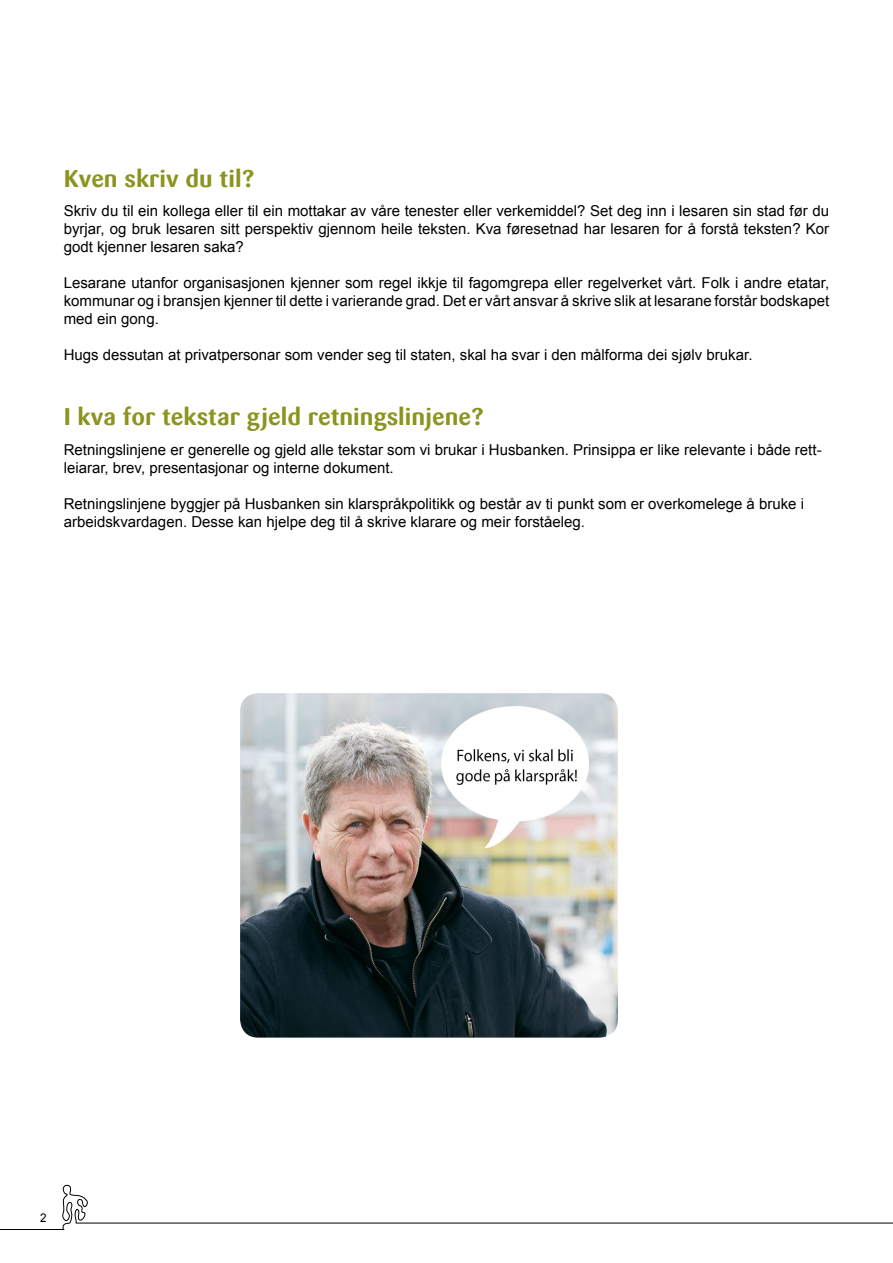
<style>
.page{position:relative;width:893px;height:1263px;background:#fff}
.page>*{position:absolute;margin:0;border:0;box-sizing:border-box;transform-origin:0 0}
.t1{font:700 24px "Sari";color:#8a941e}
.t2{font:15px/18px "Arial";color:#000;text-align:justify}
.t3{font:12px "Arial";color:#000}
</style>
<div class="page">
<svg style="left:0;top:1185px;width:893px;height:45px"></svg>
<img style="left:240px;top:693px;width:378px;height:344px">
<h1 class="t1" style="left:64px;top:164px;width:192px">Kven skriv du til?</h1>
<p class="t2" style="left:64px;top:202px;width:767px">Skriv du til ein kollega eller til ein mottakar av våre tenester eller verkemiddel? Set deg inn i lesaren sin stad før du byrjar, og bruk lesaren sitt perspektiv gjennom heile teksten. Kva føresetnad har lesaren for å forstå teksten? Kor godt kjenner lesaren saka?</p>
<p class="t2" style="left:64px;top:274px;width:767px">Lesarane utanfor organisasjonen kjenner som regel ikkje til fagomgrepa eller regelverket vårt. Folk i andre etatar, kommunar og i bransjen kjenner til dette i varierande grad. Det er vårt ansvar å skrive slik at lesarane forstår bodskapet med ein gong.</p>
<p class="t2" style="left:64px;top:346px;width:690px">Hugs dessutan at privatpersonar som vender seg til staten, skal ha svar i den målforma dei sjølv brukar.</p>
<h1 class="t1" style="left:64px;top:402px;width:422px">I kva for tekstar gjeld retningslinjene?</h1>
<p class="t2" style="left:64px;top:441px;width:759px">Retningslinjene er generelle og gjeld alle tekstar som vi brukar i Husbanken. Prinsippa er like relevante i både rett&shy;leiarar, brev, presentasjonar og interne dokument.</p>
<p class="t2" style="left:64px;top:495px;width:742px">Retningslinjene byggjer på Husbanken sin klarspråkpolitikk og består av ti punkt som er overkomelege å bruke i arbeidskvardagen. Desse kan hjelpe deg til å skrive klarare og meir forståeleg.</p>
<p class="t3" style="left:40px;top:1210px;width:8px">2</p>
</div>
